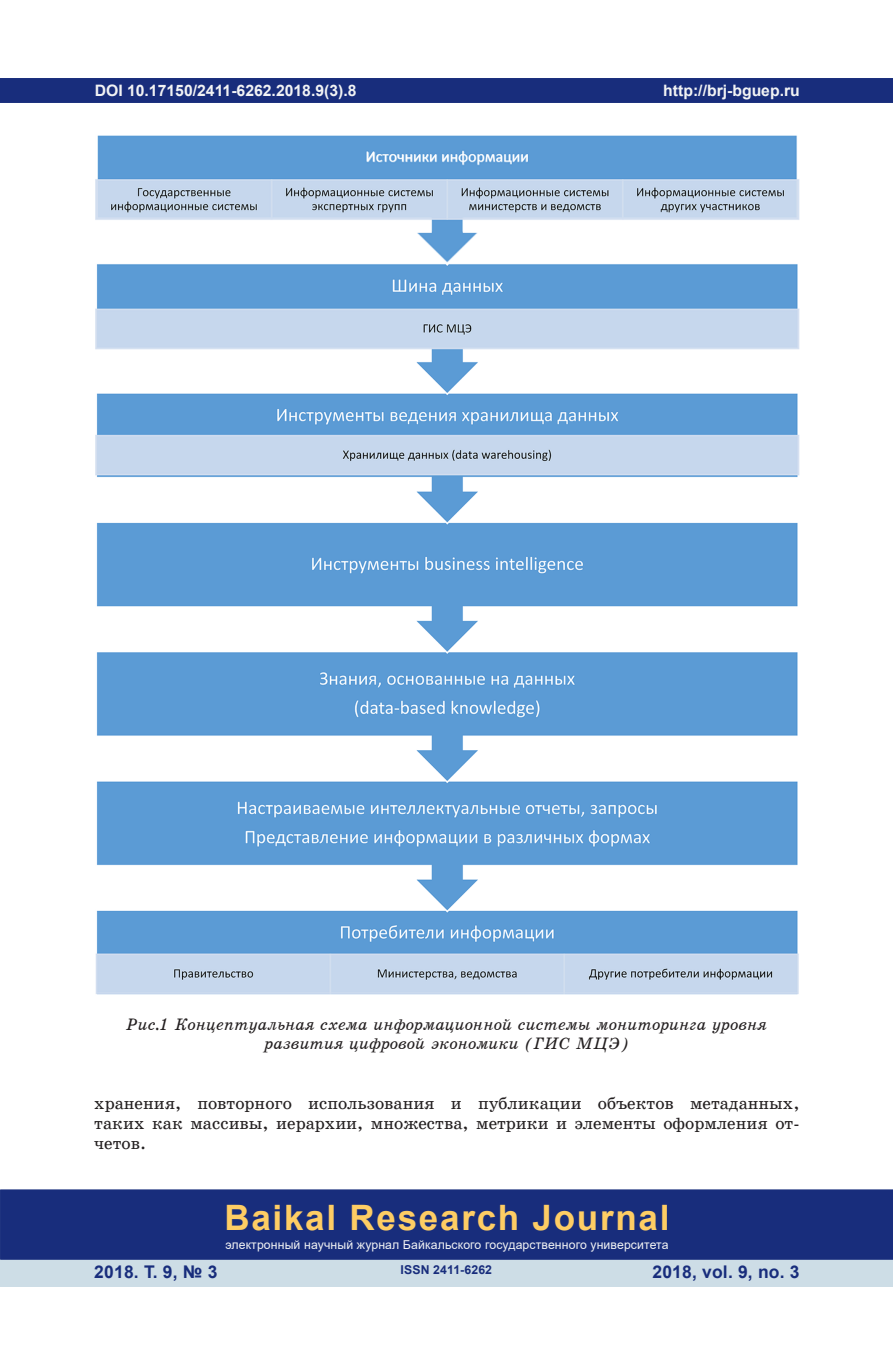
<style>
.page{position:relative;width:893px;height:1360px;background:#fff}
.page>*{position:absolute;margin:0;border:0;box-sizing:border-box;transform-origin:0 0}
.t1{font:700 35px "Arial";letter-spacing:.05em;color:#fecd64}
.t2{font:17.5px/20.1px "School Book C";color:#231f20;text-align:justify}
.t3{font:700 17.5px "Arial";letter-spacing:.01em;color:#182d7c}
.t4{font:16.62px/19.2px "School Book C Italic";color:#231f20;text-align:center}
.t5{font:700 15.75px "Arial";color:#f2f3f4}
.t6{font:12.25px "Arial";letter-spacing:.01em;color:#f2f3f4}
.t7{font:700 12.25px "Arial";letter-spacing:.01em;color:#182d7c}
</style>
<div class="page">
<div style="left:0;top:78px;width:893px;height:25px;background:#182d7c"></div>
<div style="left:0;top:1258px;width:893px;height:28px;background:#cddde6"></div>
<div style="left:0;top:1189px;width:893px;height:70px;background:#182d7c;border:2px solid #182d7c"></div>
<img style="left:95px;top:135px;width:704px;height:860px">
<p class="t5" style="left:95px;top:79px;width:263px">DOI 10.17150/2411-6262.2018.9(3).8</p>
<p class="t5" style="left:348px;top:79px;width:10px">7</p>
<p class="t5" style="left:663px;top:79px;width:138px">http://brj-bguep.ru</p>
<p class="t4" style="left:126px;top:1014px;width:642px">Рис.1 Концептуальная схема информационной системы мониторинга уровня развития цифровой экономики (ГИС МЦЭ)</p>
<p class="t2" style="left:94px;top:1093px;width:707px">хранения, повторного использования и публикации объектов метаданных, таких как массивы, иерархии, множества, метрики и элементы оформления от&shy;четов.</p>
<h1 class="t1" style="left:224px;top:1192px;width:447px">Baikal Research Journal</h1>
<p class="t6" style="left:225px;top:1236px;width:445px">электронный научный журнал Байкальского государственного университета</p>
<p class="t3" style="left:94px;top:1259px;width:125px">2018. Т. 9, № 3</p>
<p class="t7" style="left:401px;top:1261px;width:93px">ISSN 2411-6262</p>
<p class="t3" style="left:652px;top:1259px;width:149px">2018, vol. 9, no. 3</p>
</div>
